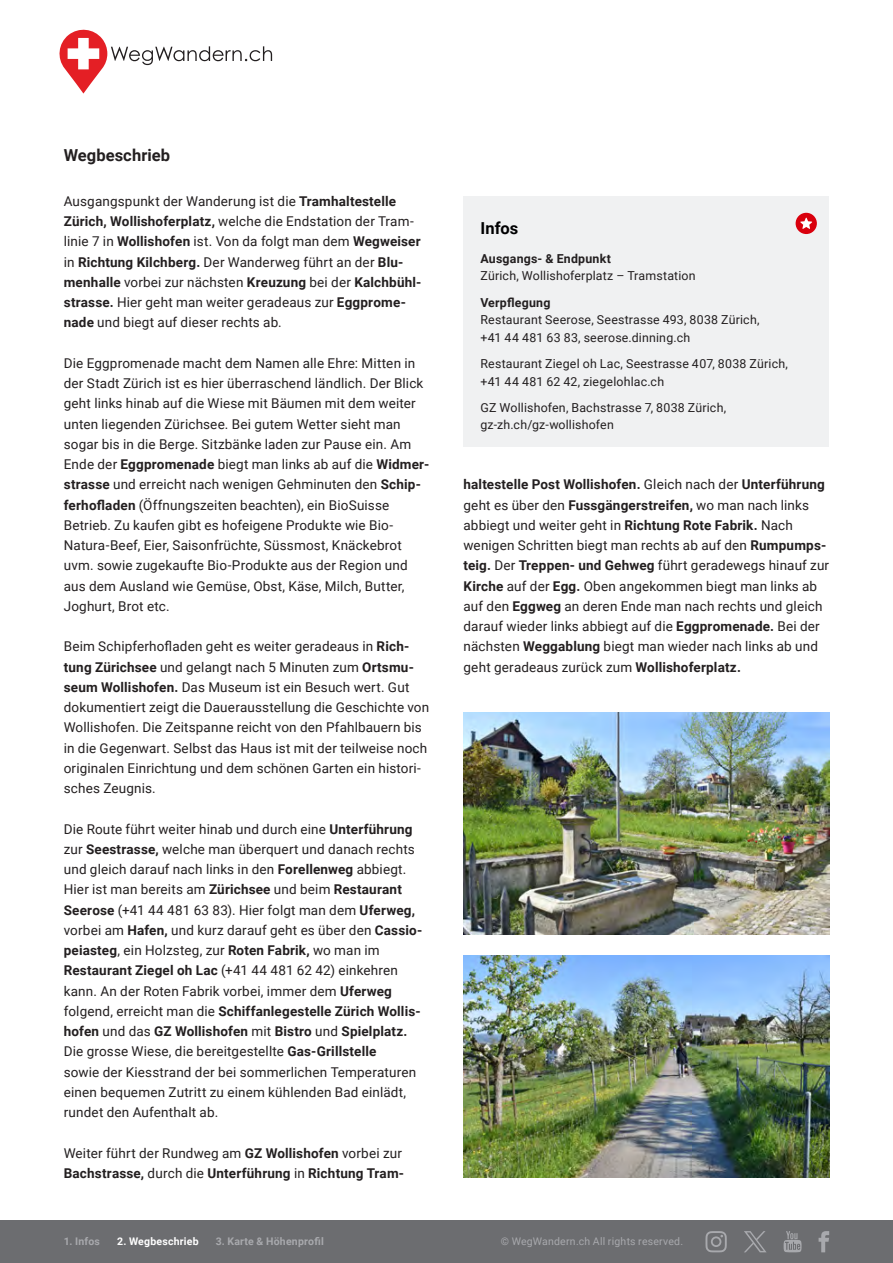
<style>
.page{position:relative;width:893px;height:1263px;background:#fff}
.page>*{position:absolute;margin:0;border:0;box-sizing:border-box;transform-origin:0 0}
._04_titel_klein{font:700 16.5px "Roboto";letter-spacing:.005em;color:#231f20}
._04_titel_klein-2{font:700 16.5px "Roboto";color:#000001}
._08_text{font:13.5px/20.2px "Roboto";letter-spacing:.01em;color:#231f20}
._08_text-2{font:700 13.5px/20.2px "Roboto";letter-spacing:.015em;color:#231f20}
._04_titel_klein-3{font:12.3px/17.5px "Roboto";letter-spacing:.015em;color:#231f20}
.t1{font:700 10.5px "Roboto";letter-spacing:.02em;color:#a8a9ad}
.t2{font:10.5px "Roboto";letter-spacing:.02em;color:#a8a9ad}
.t3{font:700 10.5px "Roboto";letter-spacing:.02em;color:#fff}
.s1{font-weight:700}
.s2{font-weight:400}
</style>
<div class="page">
<div style="left:463px;top:196px;width:366px;height:250px;background:#f0f1f2"></div>
<div style="left:796px;top:213px;width:21px;height:21px;background:#d9000d;border-radius:50%"></div>
<svg style="left:800px;top:218px;width:12px;height:11px"></svg>
<img style="left:463px;top:955px;width:366px;height:223px">
<img style="left:463px;top:712px;width:366px;height:223px">
<svg style="left:59px;top:29px;width:213px;height:65px"></svg>
<div style="left:0;top:1220px;width:893px;height:43px;background:#6c6d70"></div>
<svg style="left:705px;top:1231px;width:22px;height:21px"></svg>
<svg style="left:783px;top:1231px;width:19px;height:21px"></svg>
<svg style="left:819px;top:1231px;width:10px;height:21px"></svg>
<svg style="left:744px;top:1231px;width:22px;height:21px"></svg>
<p class="_04_titel_klein" style="left:64px;top:143px;width:108px">Wegbeschrieb</p>
<p class="_08_text" style="left:64px;top:190px;width:359px">Ausgangspunkt der Wanderung ist die <span class="s1">Tramhaltestelle Zürich, Wollishoferplatz,</span> welche die Endstation der Tram&shy;linie 7 in <span class="s1">Wollishofen</span> ist. Von da folgt man dem <span class="s1">Wegweiser </span>in <span class="s1">Richtung Kilchberg.</span> Der Wanderweg führt an der <span class="s1">Blu&shy;menhalle</span> vorbei zur nächsten <span class="s1">Kreuzung</span> bei der <span class="s1">Kalchbühl&shy;strasse.</span> Hier geht man weiter geradeaus zur <span class="s1">Eggprome&shy;nade</span> und biegt auf dieser rechts ab.</p>
<p class="_08_text" style="left:64px;top:352px;width:367px">Die Eggpromenade macht dem Namen alle Ehre: Mitten in der Stadt Zürich ist es hier überraschend ländlich. Der Blick geht links hinab auf die Wiese mit Bäumen mit dem weiter unten liegenden Zürichsee. Bei gutem Wetter sieht man sogar bis in die Berge. Sitzbänke laden zur Pause ein. Am Ende der <span class="s1">Eggpromenade</span> biegt man links ab auf die <span class="s1">Widmer&shy;strasse</span> und erreicht nach wenigen Gehminuten den <span class="s1">Schip&shy;ferhofladen</span> (Öffnungszeiten beachten), ein BioSuisse Betrieb. Zu kaufen gibt es hofeigene Produkte wie Bio-Natura-Beef, Eier, Saisonfrüchte, Süssmost, Knäckebrot uvm. sowie zugekaufte Bio-Produkte aus der Region und aus dem Ausland wie Gemüse, Obst, Käse, Milch, Butter, Joghurt, Brot etc.</p>
<p class="_08_text" style="left:64px;top:636px;width:367px">Beim Schipferhofladen geht es weiter geradeaus in <span class="s1">Rich&shy;tung Zürichsee</span> und gelangt nach 5 Minuten zum <span class="s1">Ortsmu&shy;seum Wollishofen.</span> Das Museum ist ein Besuch wert. Gut dokumentiert zeigt die Dauerausstellung die Geschichte von Wollishofen. Die Zeitspanne reicht von den Pfahlbauern bis in die Gegenwart. Selbst das Haus ist mit der teilweise noch originalen Einrichtung und dem schönen Garten ein histori&shy;sches Zeugnis.</p>
<p class="_08_text" style="left:64px;top:818px;width:360px">Die Route führt weiter hinab und durch eine <span class="s1">Unterführung </span>zur <span class="s1">Seestrasse,</span> welche man überquert und danach rechts und gleich darauf nach links in den <span class="s1">Forellenweg</span> abbiegt.<br>Hier ist man bereits am <span class="s1">Zürichsee</span> und beim <span class="s1">Restaurant Seerose</span> (+41 44 481 63 83). Hier folgt man dem <span class="s1">Uferweg, </span>vorbei am <span class="s1">Hafen,</span> und kurz darauf geht es über den <span class="s1">Cassio&shy;peiasteg</span>, ein Holzsteg, zur <span class="s1">Roten Fabrik,</span> wo man im <span class="s1">Restaurant Ziegel oh Lac</span> (+41 44 481 62 42) einkehren kann. An der Roten Fabrik vorbei, immer dem <span class="s1">Uferweg </span>folgend, erreicht man die <span class="s1">Schiffanlegestelle Zürich Wollis&shy;hofen</span> und das <span class="s1">GZ Wollishofen</span> mit <span class="s1">Bistro</span> und <span class="s1">Spielplatz.<br></span>Die grosse Wiese, die bereitgestellte <span class="s1">Gas-Grillstelle<br></span>sowie der Kiesstrand der bei sommerlichen Temperaturen einen bequemen Zutritt zu einem kühlenden Bad einlädt, rundet den Aufenthalt ab.</p>
<p class="_08_text-2" style="left:64px;top:1142px;width:342px"><span class="s2">Weiter führt der Rundweg am</span> GZ Wollishofen <span class="s2">vorbei zur<br></span>Bachstrasse, <span class="s2">durch die</span> Unterführung <span class="s2">in</span> Richtung Tram-</p>
<p class="_04_titel_klein-2" style="left:480px;top:217px;width:39px">Infos</p>
<p class="_04_titel_klein-3" style="left:480px;top:249px;width:217px"><span class="s1">Ausgangs- &amp; Endpunkt<br></span>Zürich, Wollishoferplatz – Tramstation</p>
<p class="_04_titel_klein-3" style="left:480px;top:293px;width:281px"><span class="s1">Verpflegung<br></span>Restaurant Seerose, Seestrasse 493, 8038 Zürich, +41 44 481 63 83, seerose.dinning.ch</p>
<p class="_04_titel_klein-3" style="left:480px;top:354px;width:309px">Restaurant Ziegel oh Lac, Seestrasse 407, 8038 Zürich, +41 44 481 62 42, ziegelohlac.ch</p>
<p class="_04_titel_klein-3" style="left:480px;top:398px;width:247px">GZ Wollishofen, Bachstrasse 7, 8038 Zürich, gz-zh.ch/gz-wollishofen</p>
<p class="_08_text" style="left:463px;top:474px;width:367px"><span class="s1">haltestelle Post Wollishofen.</span> Gleich nach der <span class="s1">Unterführung </span>geht es über den <span class="s1">Fussgängerstreifen,</span> wo man nach links abbiegt und weiter geht in <span class="s1">Richtung Rote Fabrik.</span> Nach wenigen Schritten biegt man rechts ab auf den <span class="s1">Rumpumps&shy;teig.</span> Der <span class="s1">Treppen- und Gehweg</span> führt geradewegs hinauf zur <span class="s1">Kirche</span> auf der <span class="s1">Egg.</span> Oben angekommen biegt man links ab auf den <span class="s1">Eggweg</span> an deren Ende man nach rechts und gleich darauf wieder links abbiegt auf die <span class="s1">Eggpromenade.</span> Bei der nächsten <span class="s1">Weggablung</span> biegt man wieder nach links ab und geht geradeaus zurück zum <span class="s1">Wollishoferplatz.</span></p>
<p class="t1" style="left:64px;top:1234px;width:38px">1. Infos</p>
<p class="t3" style="left:117px;top:1234px;width:83px">2. Wegbeschrieb</p>
<p class="t1" style="left:216px;top:1234px;width:110px">3. Karte &amp; Höhenprofil</p>
<p class="t2" style="left:501px;top:1234px;width:184px">© WegWandern.ch All rights reserved.</p>
<p class="t1" style="left:497px;top:1234px;width:145px">© WegWandern.ch Al right r</p>
</div>
